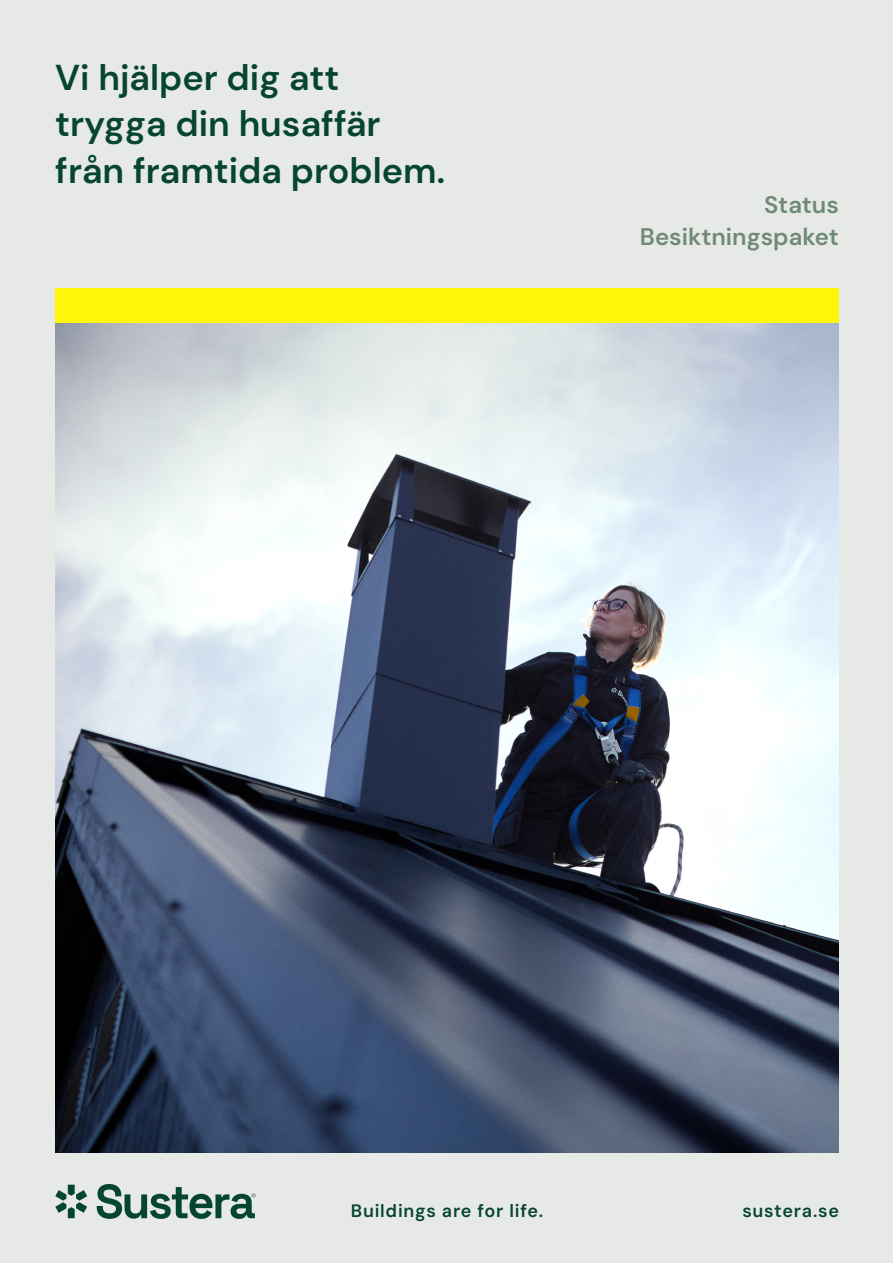
<style>
.page{position:relative;width:893px;height:1263px;background:#e7e9e6}
.page>*{position:absolute;margin:0;border:0;box-sizing:border-box;transform-origin:0 0}
.t1{font:36px/46.5px "DM Sans 9 pt";color:#06462e}
.t2{font:24px "DM Sans 9 pt";color:#6f8979}
.t3{font:18px "DM Sans 9 pt";letter-spacing:.04em;color:#06462e}
</style>
<div class="page">
<img style="left:55px;top:323px;width:784px;height:829px">
<svg style="left:55px;top:1184px;width:201px;height:35px"></svg>
<div style="left:55px;top:289px;width:784px;height:34px;background:#fff70a"></div>
<p class="t1" style="left:55px;top:54px;width:391px">Vi hjälper dig att trygga din husaffär från framtida problem.</p>
<p class="t2" style="left:764px;top:190px;width:76px">Status</p>
<p class="t2" style="left:640px;top:222px;width:200px">Besiktningspaket</p>
<p class="t3" style="left:351px;top:1199px;width:194px">Buildings are for life.</p>
<p class="t3" style="left:742px;top:1199px;width:98px">sustera.se</p>
</div>
